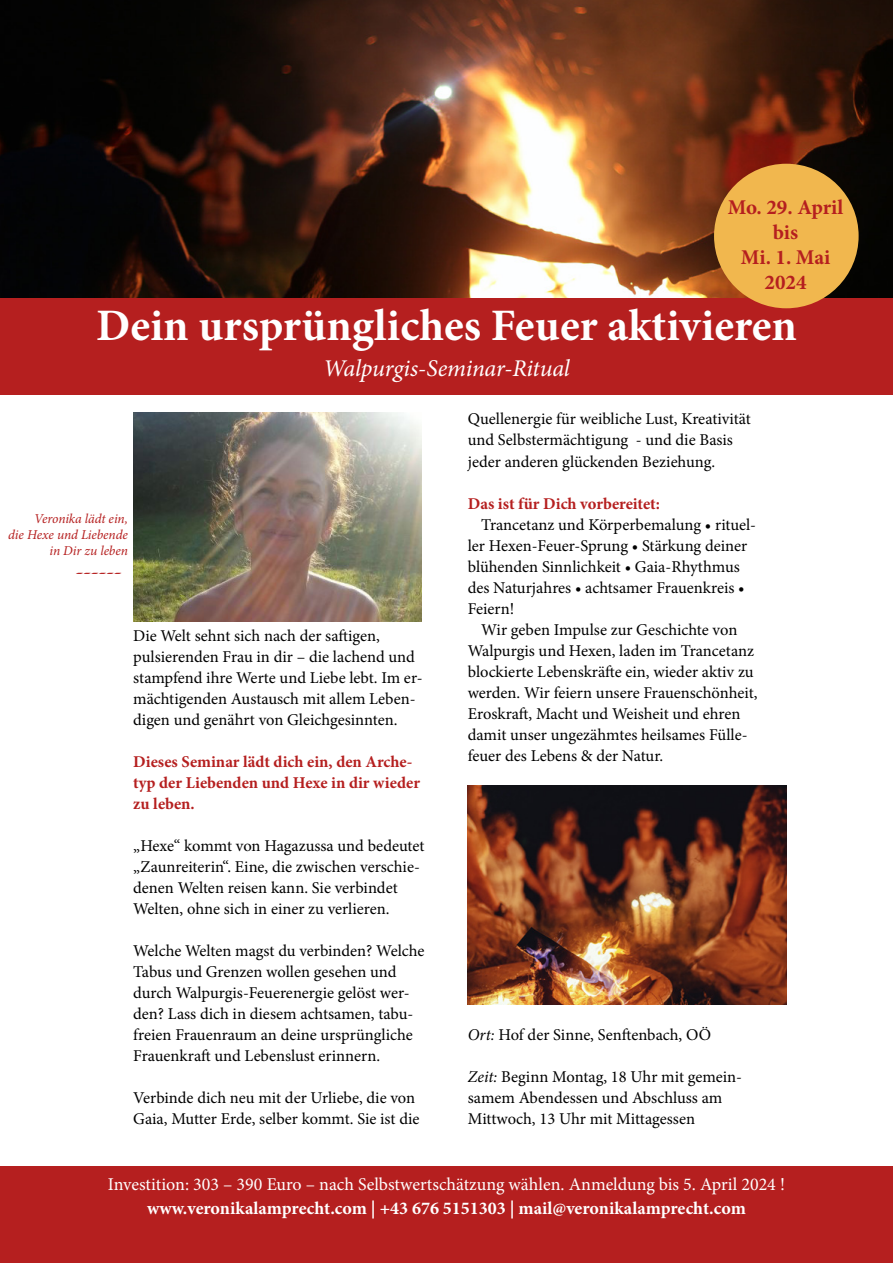
<style>
.page{position:relative;width:893px;height:1263px;background:#fff}
.page>*{position:absolute;margin:0;border:0;box-sizing:border-box;transform-origin:0 0}
.t1{font:700 45px "Minion Pro";color:#fff}
.t2{font:italic 24px "Minion Pro";letter-spacing:-.01em;color:#fff}
.t3{font:700 21px/25.2px "Minion Pro";color:#b51f1f;text-align:center}
.t4{font:18px "Minion Pro";color:#fff}
.t5{font:700 18px "Minion Pro";color:#fff}
.t6{font:700 18px "Irish Uncialfabeta";color:#b51f1f}
.t7{font:16.5px/21px "Minion Pro";color:#000}
.t8{font:700 16.5px/21px "Minion Pro";color:#b51f1f}
.t9{font:italic 13.5px/16.2px "Minion Pro";letter-spacing:-.005em;color:#b51f1f;text-align:right}
.s1{font-style:italic}
</style>
<div class="page">
<div style="left:0;top:1166px;width:893px;height:97px;background:#b51f1f"></div>
<img style="left:0;top:0;width:893px;height:298px">
<div style="left:0;top:298px;width:893px;height:96px;background:#b51f1f"></div>
<div style="left:714px;top:164px;width:145px;height:144px;background:#f1b74e;border-radius:50%"></div>
<img style="left:133px;top:412px;width:288px;height:209px">
<img style="left:468px;top:786px;width:318px;height:219px">
<p class="t3" style="left:728px;top:194px;width:117px">Mo. 29. April bis<br>Mi. 1. Mai<br>2024</p>
<h1 class="t1" style="left:96px;top:294px;width:702px">Dein ursprüngliches Feuer aktivieren</h1>
<h2 class="t2" style="left:323px;top:352px;width:248px">Walpurgis-Seminar-Ritual</h2>
<p class="t9" style="left:8px;top:510px;width:121px">Veronika lädt ein,<br>die Hexe und Liebende in Dir zu leben</p>
<p class="t6" style="left:76px;top:564px;width:47px">------</p>
<p class="t7" style="left:133px;top:625px;width:291px">Die Welt sehnt sich nach der saftigen, pulsierenden Frau in dir – die lachend und stampfend ihre Werte und Liebe lebt. Im er&shy;mächtigenden Austausch mit allem Leben&shy;digen und genährt von Gleichgesinnten.</p>
<p class="t8" style="left:133px;top:751px;width:288px">Dieses Seminar lädt dich ein, den Arche&shy;typ der Liebenden und Hexe in dir wieder zu leben.</p>
<p class="t7" style="left:133px;top:835px;width:293px">„Hexe“ kommt von Hagazussa und bedeutet „Zaunreiterin“. Eine, die zwischen verschie&shy;denen Welten reisen kann. Sie verbindet Welten, ohne sich in einer zu verlieren.</p>
<p class="t7" style="left:133px;top:940px;width:293px">Welche Welten magst du verbinden? Welche Tabus und Grenzen wollen gesehen und durch Walpurgis-Feuerenergie gelöst wer&shy;den? Lass dich in diesem achtsamen, tabu&shy;freien Frauenraum an deine ursprüngliche Frauenkraft und Lebenslust erinnern.</p>
<p class="t7" style="left:133px;top:1087px;width:288px">Verbinde dich neu mit der Urliebe, die von<br>Gaia, Mutter Erde, selber kommt. Sie ist die</p>
<p class="t7" style="left:468px;top:409px;width:284px">Quellenergie für weibliche Lust, Kreativität und Selbstermächtigung - und die Basis jeder anderen glückenden Beziehung.</p>
<p class="t8" style="left:468px;top:492px;width:194px">Das ist für Dich vorbereitet:</p>
<p class="t7" style="left:468px;top:514px;width:290px;text-indent:13px">Trancetanz und Körperbemalung • rituel&shy;ler Hexen-Feuer-Sprung • Stärkung deiner blühenden Sinnlichkeit • Gaia-Rhythmus des Naturjahres • achtsamer Frauenkreis • Feiern!</p>
<p class="t7" style="left:468px;top:619px;width:291px;text-indent:13px">Wir geben Impulse zur Geschichte von Walpurgis und Hexen, laden im Trancetanz blockierte Lebenskräfte ein, wieder aktiv zu werden. Wir feiern unsere Frauenschönheit, Eroskraft, Macht und Weisheit und ehren damit unser ungezähmtes heilsames Fülle&shy;feuer des Lebens &amp; der Natur.</p>
<p class="t7" style="left:468px;top:1024px;width:245px"><span class="s1">Ort:</span> Hof der Sinne, Senftenbach, OÖ</p>
<p class="t7" style="left:468px;top:1066px;width:276px"><span class="s1">Zeit:</span> Beginn Montag, 18 Uhr mit gemein&shy;samem Abendessen und Abschluss am<br>Mittwoch, 13 Uhr mit Mittagessen</p>
<p class="t4" style="left:108px;top:1172px;width:678px">Investition: 303 – 390 Euro – nach Selbstwertschätzung wählen. Anmeldung bis 5. April 2024 !</p>
<p class="t5" style="left:147px;top:1195px;width:600px">www.veronikalamprecht.com | +43 676 5151303 | mail@veronikalamprecht.com</p>
</div>
